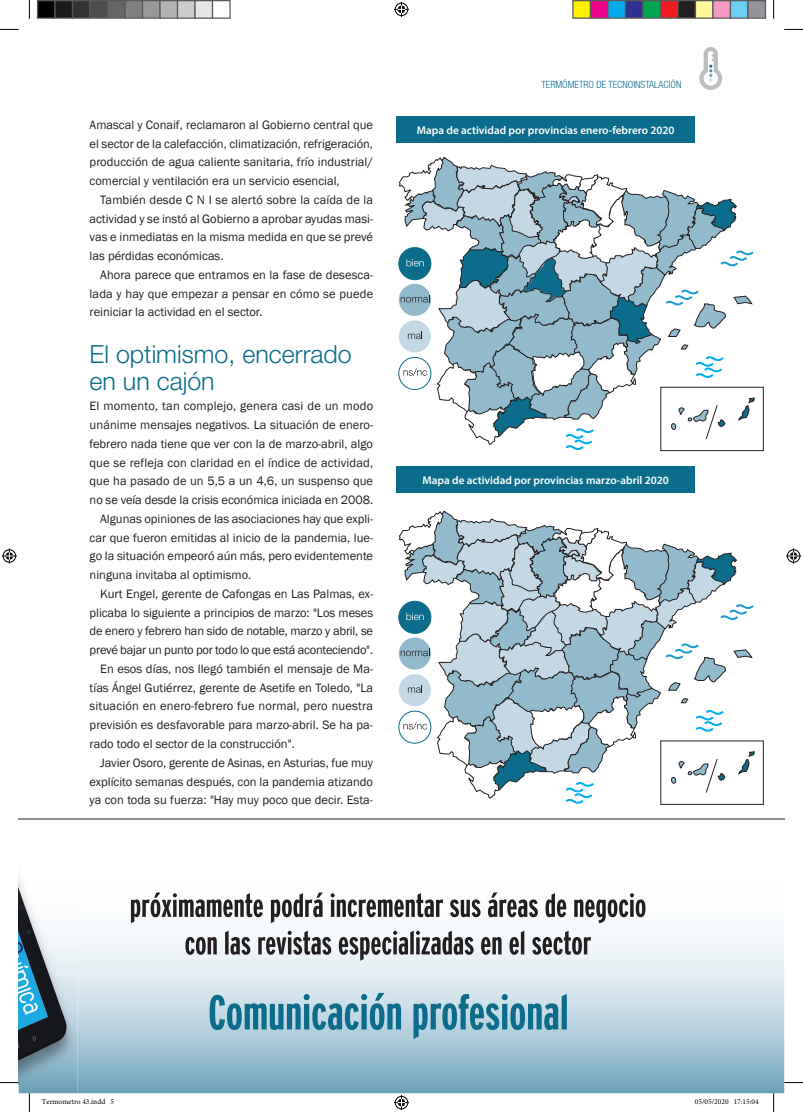
<style>
.page{position:relative;width:803px;height:1112px;background:#fff}
.page>*{position:absolute;margin:0;border:0;box-sizing:border-box;transform-origin:0 0}
.t1{font:300 25px/27.5px "Helvetica Neue LT Std";color:#0b6d8b}
.t2{font:12.5px/18.8px "Franklin Gothic";color:#231f20;text-align:justify}
.t3{font:600 11.25px "Myriad Pro";color:#fff}
.t4{font:300 condensed 10px "Helvetica Neue LT Std";color:#0b6d8b}
.t5{font:7.5px "Minion Pro";color:#000}
</style>
<div class="page">
<svg style="left:699px;top:47px;width:23px;height:43px"></svg>
<svg style="left:398px;top:157px;width:358px;height:294px"></svg>
<svg style="left:398px;top:510px;width:358px;height:294px"></svg>
<div style="left:396px;top:116px;width:299px;height:27px;background:#0b6d8b"></div>
<div style="left:396px;top:466px;width:299px;height:27px;background:#0b6d8b"></div>
<hr style="left:19px;top:818px;width:765px;height:1px;background:#231f20">
<svg style="left:78px;top:900px;width:706px;height:192px"></svg>
<img style="left:19px;top:930px;width:59px;height:162px">
<img style="left:19px;top:879px;width:47px;height:204px">
<svg style="left:131px;top:892px;width:514px;height:30px"></svg>
<svg style="left:185px;top:930px;width:406px;height:30px"></svg>
<svg style="left:210px;top:992px;width:357px;height:46px;background:#83b3c5"></svg>
<svg style="left:0;top:29px;width:19px;height:1px"></svg>
<svg style="left:784px;top:29px;width:19px;height:1px"></svg>
<svg style="left:0;top:1081px;width:19px;height:2px"></svg>
<svg style="left:784px;top:1081px;width:19px;height:2px"></svg>
<svg style="left:29px;top:0;width:1px;height:19px"></svg>
<svg style="left:29px;top:1092px;width:1px;height:19px"></svg>
<svg style="left:773px;top:0;width:1px;height:19px"></svg>
<svg style="left:773px;top:1092px;width:1px;height:19px"></svg>
<svg style="left:394px;top:2px;width:15px;height:15px"></svg>
<svg style="left:394px;top:1095px;width:15px;height:14px"></svg>
<svg style="left:2px;top:548px;width:15px;height:15px"></svg>
<svg style="left:786px;top:548px;width:15px;height:15px"></svg>
<div style="left:38px;top:1px;width:17px;height:17px;background:#000"></div>
<div style="left:37px;top:0;width:19px;height:19px;border:1px solid #595959"></div>
<div style="left:55px;top:1px;width:18px;height:17px;background:#1a1a1a"></div>
<div style="left:54px;top:0;width:19px;height:19px;border:1px solid #595959"></div>
<div style="left:73px;top:1px;width:17px;height:17px;background:#333"></div>
<div style="left:72px;top:0;width:19px;height:19px;border:1px solid #595959"></div>
<div style="left:90px;top:1px;width:18px;height:17px;background:#4d4d4d"></div>
<div style="left:89px;top:0;width:19px;height:19px;border:1px solid #595959"></div>
<div style="left:108px;top:1px;width:17px;height:17px;background:#666"></div>
<div style="left:107px;top:0;width:19px;height:19px;border:1px solid #595959"></div>
<div style="left:125px;top:1px;width:18px;height:17px;background:#808080"></div>
<div style="left:124px;top:0;width:19px;height:19px;border:1px solid #595959"></div>
<div style="left:143px;top:1px;width:17px;height:17px;background:#999"></div>
<div style="left:142px;top:0;width:19px;height:19px;border:1px solid #595959"></div>
<div style="left:160px;top:1px;width:18px;height:17px;background:#b3b3b3"></div>
<div style="left:159px;top:0;width:19px;height:19px;border:1px solid #595959"></div>
<div style="left:178px;top:1px;width:17px;height:17px;background:#ccc"></div>
<div style="left:177px;top:0;width:19px;height:19px;border:1px solid #595959"></div>
<div style="left:195px;top:1px;width:18px;height:17px;background:#e6e6e6"></div>
<div style="left:194px;top:0;width:19px;height:19px;border:1px solid #595959"></div>
<div style="left:212px;top:0;width:19px;height:19px;border:1px solid #595959"></div>
<div style="left:573px;top:1px;width:17px;height:17px;background:#fff101"></div>
<div style="left:572px;top:0;width:19px;height:19px;border:1px solid #595959"></div>
<div style="left:590px;top:1px;width:18px;height:17px;background:#ed028c"></div>
<div style="left:590px;top:0;width:18px;height:19px;border:1px solid #595959"></div>
<div style="left:608px;top:1px;width:17px;height:17px;background:#00aeef"></div>
<div style="left:607px;top:0;width:19px;height:19px;border:1px solid #595959"></div>
<div style="left:625px;top:1px;width:18px;height:17px;background:#2e3092"></div>
<div style="left:625px;top:0;width:18px;height:19px;border:1px solid #595959"></div>
<div style="left:643px;top:1px;width:17px;height:17px;background:#00a54f"></div>
<div style="left:642px;top:0;width:19px;height:19px;border:1px solid #595959"></div>
<div style="left:660px;top:1px;width:18px;height:17px;background:#ee1d23"></div>
<div style="left:660px;top:0;width:18px;height:19px;border:1px solid #595959"></div>
<div style="left:678px;top:1px;width:17px;height:17px;background:#231f20"></div>
<div style="left:677px;top:0;width:19px;height:19px;border:1px solid #595959"></div>
<div style="left:695px;top:1px;width:18px;height:17px;background:#fff79a"></div>
<div style="left:695px;top:0;width:18px;height:19px;border:1px solid #595959"></div>
<div style="left:713px;top:1px;width:17px;height:17px;background:#f499c2"></div>
<div style="left:712px;top:0;width:19px;height:19px;border:1px solid #595959"></div>
<div style="left:730px;top:1px;width:18px;height:17px;background:#6bcff6"></div>
<div style="left:730px;top:0;width:18px;height:19px;border:1px solid #595959"></div>
<div style="left:748px;top:1px;width:17px;height:17px;background:#939598"></div>
<div style="left:747px;top:0;width:19px;height:19px;border:1px solid #595959"></div>
<p class="t2" style="left:90px;top:115px;width:285px">Amascal y Conaif, reclamaron al Gobierno central que el sector de la calefacción, climatización, refrigeración, producción de agua caliente sanitaria, frío industrial/ comercial y ventilación era un servicio esencial,</p>
<p class="t2" style="left:90px;top:190px;width:285px;text-indent:11px">También desde C N I se alertó sobre la caída de la actividad y se instó al Gobierno a aprobar ayudas masi&shy;vas e inmediatas en la misma medida en que se prevé las pérdidas económicas.</p>
<p class="t2" style="left:90px;top:265px;width:285px;text-indent:11px">Ahora parece que entramos en la fase de desesca&shy;lada y hay que empezar a pensar en cómo se puede reiniciar la actividad en el sector.</p>
<h1 class="t1" style="left:90px;top:339px;width:264px">El optimismo, encerrado en un cajón</h1>
<p class="t2" style="left:90px;top:397px;width:285px">El momento, tan complejo, genera casi de un modo</p>
<p class="t2" style="left:90px;top:415px;width:285px">unánime mensajes negativos. La situación de enero-</p>
<p class="t2" style="left:90px;top:434px;width:285px">febrero nada tiene que ver con la de marzo-abril, algo</p>
<p class="t2" style="left:90px;top:453px;width:285px">que se refleja con claridad en el índice de actividad,</p>
<p class="t2" style="left:90px;top:472px;width:285px">que ha pasado de un 5,5 a un 4,6, un suspenso que</p>
<p class="t2" style="left:90px;top:490px;width:285px">no se veía desde la crisis económica iniciada en 2008.</p>
<p class="t2" style="left:100px;top:509px;width:274px">Algunas opiniones de las asociaciones hay que expli-</p>
<p class="t2" style="left:90px;top:528px;width:285px">car que fueron emitidas al inicio de la pandemia, lue-</p>
<p class="t2" style="left:90px;top:547px;width:285px">go la situación empeoró aún más, pero evidentemente</p>
<p class="t2" style="left:90px;top:565px;width:163px">ninguna invitaba al optimismo.</p>
<p class="t2" style="left:100px;top:584px;width:274px">Kurt Engel, gerente de Cafongas en Las Palmas, ex-</p>
<p class="t2" style="left:90px;top:603px;width:285px">plicaba lo siguiente a principios de marzo: "Los meses</p>
<p class="t2" style="left:90px;top:622px;width:285px">de enero y febrero han sido de notable, marzo y abril, se</p>
<p class="t2" style="left:90px;top:640px;width:285px">prevé bajar un punto por todo lo que está aconteciendo".</p>
<p class="t2" style="left:100px;top:659px;width:274px">En esos días, nos llegó también el mensaje de Ma-</p>
<p class="t2" style="left:90px;top:678px;width:285px">tías Ángel Gutiérrez, gerente de Asetife en Toledo, "La</p>
<p class="t2" style="left:90px;top:697px;width:285px">situación en enero-febrero fue normal, pero nuestra</p>
<p class="t2" style="left:90px;top:715px;width:285px">previsión es desfavorable para marzo-abril. Se ha pa-</p>
<p class="t2" style="left:90px;top:734px;width:207px">rado todo el sector de la construcción".</p>
<p class="t2" style="left:100px;top:753px;width:274px">Javier Osoro, gerente de Asinas, en Asturias, fue muy</p>
<p class="t2" style="left:90px;top:772px;width:285px">explícito semanas después, con la pandemia atizando</p>
<p class="t2" style="left:90px;top:790px;width:285px">ya con toda su fuerza: "Hay muy poco que decir. Esta-</p>
<p class="t4" style="left:541px;top:79px;width:141px">TERMÓMETRO DE TECNOINSTALACIÓN</p>
<p class="t3" style="left:417px;top:123px;width:259px">Mapa de actividad por provincias enero-febrero 2020</p>
<p class="t3" style="left:422px;top:473px;width:248px">Mapa de actividad por provincias marzo-abril 2020</p>
<p class="t5" style="left:42px;top:1096px;width:74px">Termometro 43.indd 5</p>
<p class="t5" style="left:695px;top:1096px;width:65px">05/05/2020 17:15:04</p>
</div>
